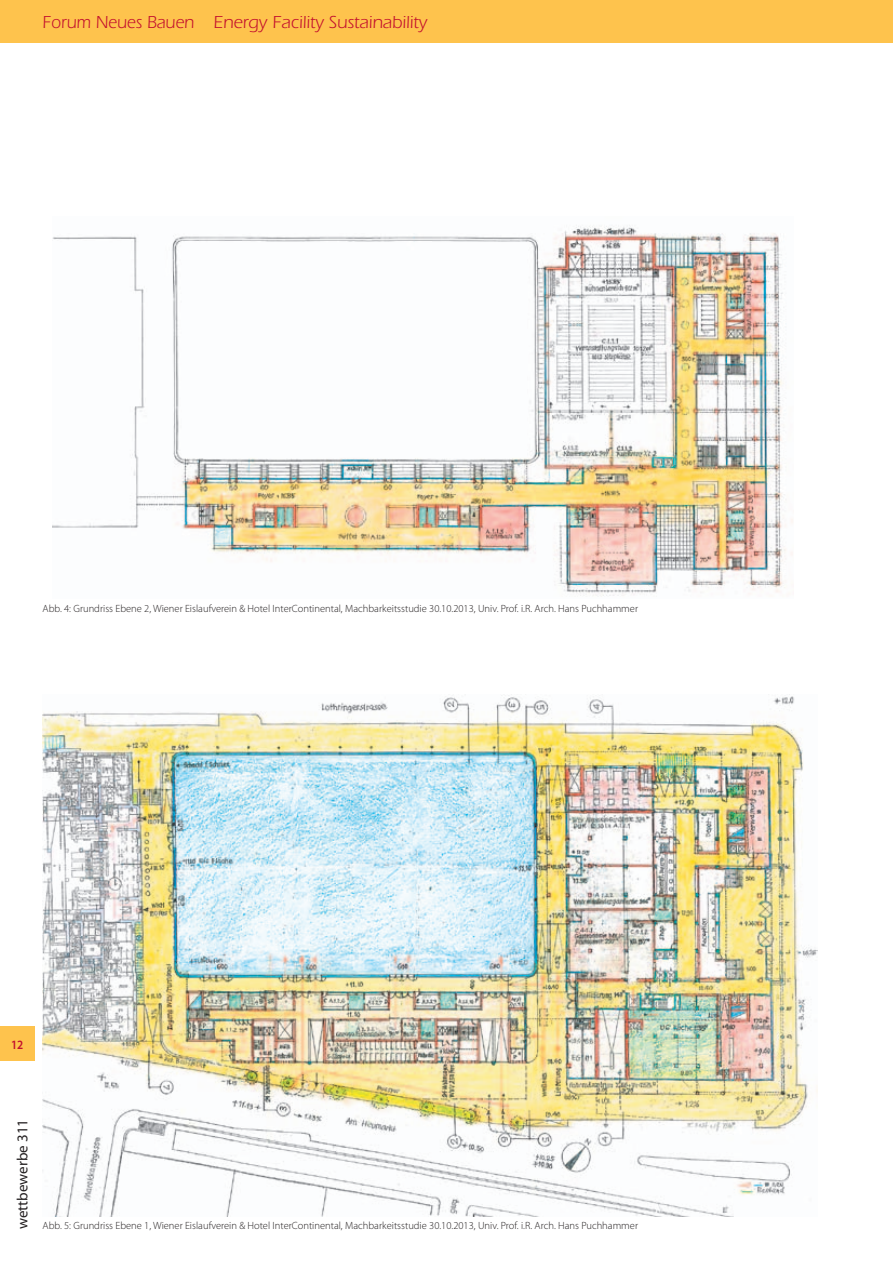
<style>
.page{position:relative;width:893px;height:1263px;background:#fff}
.page>*{position:absolute;margin:0;border:0;box-sizing:border-box;transform-origin:0 0}
.t1{font:18px "ITC Eras Std";color:#c3102e;scale:.95 1}
.t2{font:15px "Myriad Pro";color:#231f20}
.t3{font:600 12.75px "Myriad Pro";color:#c3102e;scale:.9 1}
.t4{font:300 10.5px "Myriad Pro";color:#231f20}
</style>
<div class="page">
<div style="left:0;top:0;width:893px;height:43px;background:#fec34d"></div>
<div style="left:0;top:1027px;width:34px;height:34px;background:#fec34d"></div>
<img style="left:52px;top:225px;width:741px;height:371px">
<img style="left:43px;top:694px;width:774px;height:522px">
<h1 class="t1" style="left:43px;top:12px;width:406px">Forum Neues Bauen Energy Facility Sustainability</h1>
<p class="t4" style="left:43px;top:602px;width:597px">Abb. 4: Grundriss Ebene 2, Wiener Eislaufverein &amp; Hotel InterContinental, Machbarkeitsstudie 30.10.2013, Univ. Prof. i.R. Arch. Hans Puchhammer</p>
<p class="t3" style="left:11px;top:1036px;width:15px">12</p>
<h2 class="t2" style="left:13px;top:1229px;width:112px;rotate:-90deg">wettbewerbe 311</h2>
<p class="t4" style="left:43px;top:1219px;width:597px">Abb. 5: Grundriss Ebene 1, Wiener Eislaufverein &amp; Hotel InterContinental, Machbarkeitsstudie 30.10.2013, Univ. Prof. i.R. Arch. Hans Puchhammer</p>
</div>
